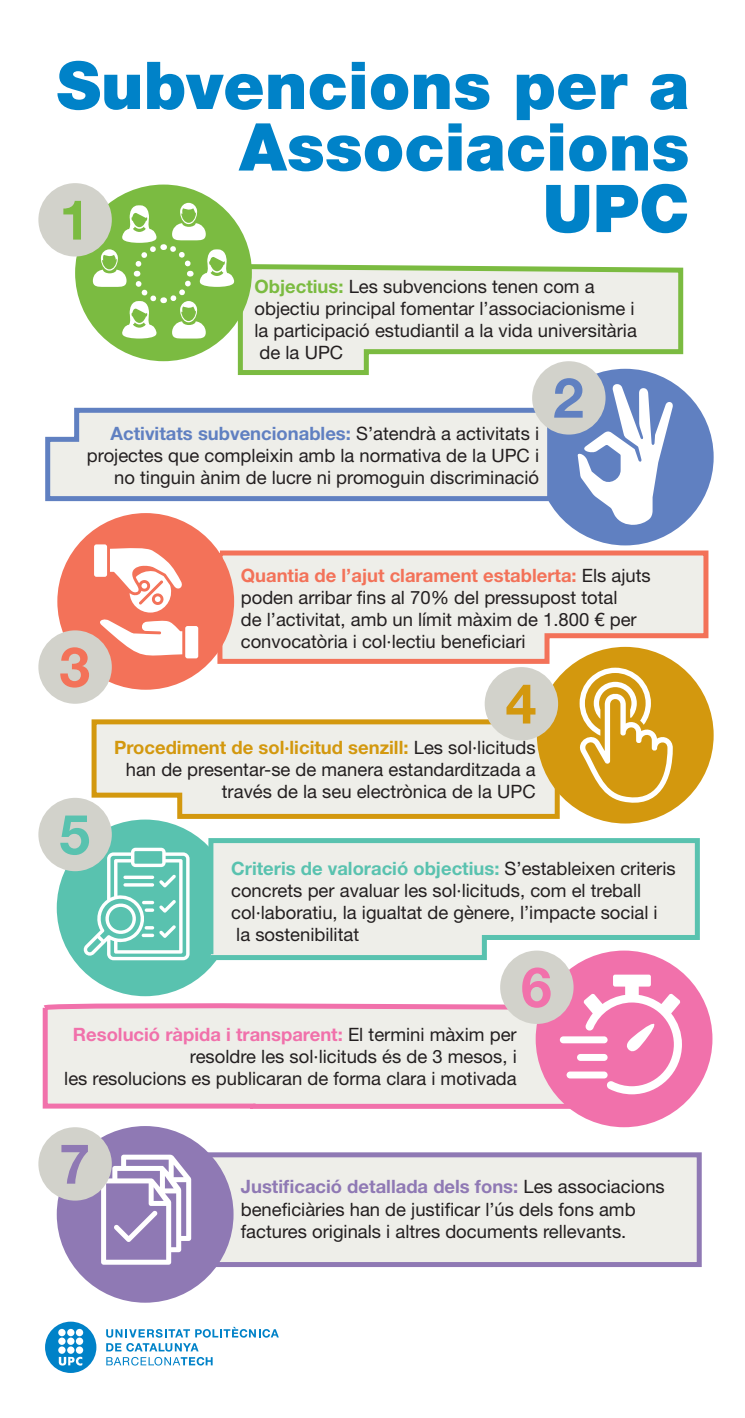
<style>
.page{position:relative;width:745px;height:1418px;background:#fff}
.page>*{position:absolute;margin:0;border:0;box-sizing:border-box;transform-origin:0 0}
.t1{font:900 66px/61.5px "Helvetica Neue LT Std";color:#0082c8;text-align:right}
.t2{font:700 55.25px "Helvetica Neue LT Std";color:#7bbb41}
.t3{font:700 55.25px "Helvetica Neue LT Std";color:#f37259}
.t4{font:700 55.25px "Helvetica Neue LT Std";color:#6080c1}
.t5{font:700 55.25px "Helvetica Neue LT Std";color:#d3980e}
.t6{font:700 55.25px "Helvetica Neue LT Std";color:#59c2af}
.t7{font:700 55.25px "Helvetica Neue LT Std";color:#f171ab}
.t8{font:700 55.25px "Helvetica Neue LT Std";color:#8f79b4}
.t9{font:18.38px/22.1px "Helvetica Neue LT Std";color:#231f20;text-align:right}
.s1{font-weight:700;color:#7bbb41}
.s2{font-weight:700;color:#6080c1}
.s3{font-weight:700;color:#f37259}
.s4{font-weight:700;color:#d3980e}
.s5{font-weight:700;color:#59c2af}
.s6{font-weight:700;color:#f171ab}
.s7{font-weight:700;color:#8f79b4}
</style>
<div class="page">
<div style="left:201px;top:1152px;width:500px;height:114px;background:#eeeee9;border:5px solid #8f79b4"></div>
<svg style="left:42px;top:1002px;width:529px;height:108px;background:#eee1e3"></svg>
<svg style="left:91px;top:719px;width:469px;height:100px;background:#ebe5d1"></svg>
<svg style="left:215px;top:549px;width:494px;height:117px;background:#efe3dc"></svg>
<svg style="left:235px;top:261px;width:449px;height:116px"></svg>
<div style="left:75px;top:184px;width:177px;height:177px;background:#7bbb41;border-radius:50%"></div>
<div style="left:57px;top:513px;width:177px;height:176px;background:#f37259;border-radius:50%"></div>
<div style="left:57px;top:819px;width:176px;height:177px;background:#59c2af;border-radius:50%"></div>
<div style="left:57px;top:1126px;width:176px;height:176px;background:#8f79b4;border-radius:50%"></div>
<div style="left:536px;top:369px;width:177px;height:176px;background:#6080c1;border-radius:50%"></div>
<svg style="left:93px;top:203px;width:141px;height:135px"></svg>
<div style="left:38px;top:183px;width:74px;height:73px;background:#d2d2cb;border-radius:50%"></div>
<div style="left:38px;top:630px;width:74px;height:73px;background:#d2d2cb;border-radius:50%"></div>
<svg style="left:45px;top:407px;width:509px;height:96px;background:#dde1e5"></svg>
<svg style="left:577px;top:382px;width:95px;height:143px"></svg>
<div style="left:531px;top:361px;width:74px;height:73px;background:#d2d2cb;border-radius:50%"></div>
<svg style="left:94px;top:544px;width:104px;height:114px"></svg>
<div style="left:536px;top:647px;width:177px;height:176px;background:#d3980e;border-radius:50%"></div>
<div style="left:535px;top:950px;width:177px;height:177px;background:#f171ab;border-radius:50%"></div>
<div style="left:484px;top:667px;width:73px;height:73px;background:#d2d2cb;border-radius:50%"></div>
<div style="left:38px;top:797px;width:74px;height:74px;background:#d2d2cb;border-radius:50%"></div>
<svg style="left:574px;top:667px;width:98px;height:142px"></svg>
<svg style="left:206px;top:838px;width:494px;height:124px;background:#dfe9e3"></svg>
<svg style="left:83px;top:847px;width:106px;height:113px"></svg>
<div style="left:500px;top:950px;width:73px;height:73px;background:#d2d2cb;border-radius:50%"></div>
<svg style="left:583px;top:974px;width:98px;height:120px"></svg>
<div style="left:559px;top:1036px;width:48px;height:7px;background:#fff;border-radius:3px"></div>
<div style="left:576px;top:1053px;width:31px;height:7px;background:#fff;border-radius:3px"></div>
<div style="left:566px;top:1071px;width:41px;height:7px;background:#fff;border-radius:3px"></div>
<svg style="left:101px;top:1154px;width:90px;height:110px"></svg>
<div style="left:38px;top:1127px;width:74px;height:73px;background:#d2d2cb;border-radius:50%"></div>
<svg style="left:106px;top:1326px;width:172px;height:39px"></svg>
<div style="left:45px;top:1321px;width:51px;height:51px;background:#0082c8;border-radius:50%"></div>
<svg style="left:58px;top:1328px;width:25px;height:37px"></svg>
<p class="t1" style="left:57px;top:54px;width:634px">Subvencions per a<br>Associacions</p>
<p class="t1" style="left:542px;top:177px;width:148px">UPC</p>
<p class="t2" style="left:59px;top:186px;width:32px">1</p>
<p class="t9" style="left:254px;top:275px;width:341px"><span class="s1">Objectius:</span> Les subvencions tenen com a</p>
<p class="t9" style="left:254px;top:297px;width:381px">objectiu principal fomentar l’associacionisme i</p>
<p class="t9" style="left:254px;top:319px;width:384px">la participació estudiantil a la vida universitària</p>
<p class="t9" style="left:259px;top:341px;width:85px">de la UPC</p>
<p class="t9" style="left:87px;top:422px;width:453px"><span class="s2">Activitats subvencionables:</span> S’atendrà a activitats i projectes que compleixin amb la normativa de la UPC i</p>
<p class="t9" style="left:114px;top:466px;width:426px">no tinguin ànim de lucre ni promoguin discriminació</p>
<p class="t4" style="left:552px;top:364px;width:32px">2</p>
<p class="t3" style="left:59px;top:633px;width:32px">3</p>
<p class="t6" style="left:59px;top:800px;width:32px">5</p>
<p class="t9" style="left:241px;top:564px;width:411px;text-align:left"><span class="s3">Quantia de l’ajut clarament establerta:</span> Els ajuts poden arribar fins al 70% del pressupost total<br>de l’activitat, amb un límit màxim de 1.800 € per convocatòria i col·lectiu beneficiari</p>
<p class="t5" style="left:505px;top:669px;width:32px">4</p>
<p class="t9" style="left:114px;top:735px;width:423px"><span class="s4">Procediment de sol·licitud senzill:</span> Les sol·licituds han de presentar-se de manera estandarditzada a través de la seu electrònica de la UPC</p>
<p class="t9" style="left:231px;top:856px;width:445px;text-align:left"><span class="s5">Criteris de valoració objectius:</span> S’estableixen criteris concrets per avaluar les sol·licituds, com el treball col·laboratiu, la igualtat de gènere, l’impacte social i</p>
<p class="t9" style="left:236px;top:923px;width:124px">la sostenibilitat</p>
<p class="t7" style="left:520px;top:953px;width:32px">6</p>
<p class="t9" style="left:73px;top:1023px;width:445px"><span class="s6">Resolució ràpida i transparent:</span> El termini màxim per resoldre les sol·licituds és de 3 mesos, i</p>
<p class="t9" style="left:64px;top:1067px;width:453px">les resolucions es publicaran de forma clara i motivada</p>
<p class="t8" style="left:59px;top:1129px;width:32px">7</p>
<p class="t9" style="left:241px;top:1175px;width:425px;text-align:left"><span class="s7">Justificació detallada dels fons:</span> Les associacions beneficiàries han de justificar l’ús dels fons amb</p>
<p class="t9" style="left:241px;top:1219px;width:387px">factures originals i altres documents rellevants.</p>
</div>
